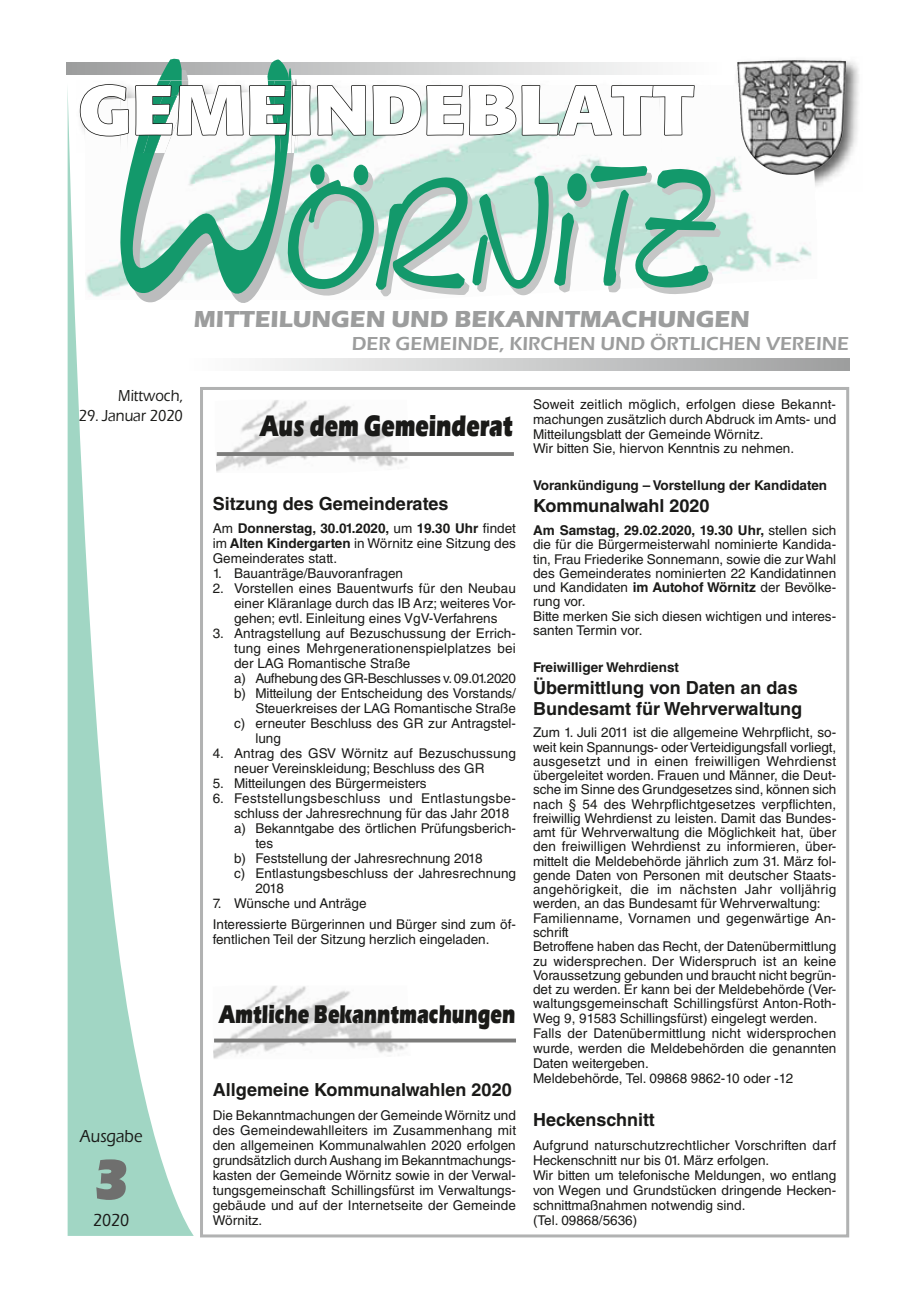
<style>
.page{position:relative;width:915px;height:1297px;background:#fff}
.page>*{position:absolute;margin:0;border:0;box-sizing:border-box;transform-origin:0 0}
.t1{font:italic 409.2px "Comix";color:#13996b;scale:.45 1}
.t2{font:italic 153.9px "Comix";color:#13996b;scale:.71 1}
.t3{font:700 69px "Formata";color:#fff;scale:1.1 1}
.t4{font:900 58.5px "Ennis";color:#6f6f6e;scale:.88 1}
.t5{font:900 30.75px "Ennis";color:#1a1a18;scale:.7 1}
.t6{font:900 26.55px "Ennis";color:#1a1a18;scale:.7 1}
.t7{font:700 24px "Ennis";color:#9c9d9d}
.t8{font:600 19.5px "Ennis";color:#9c9d9d}
.t9{font:700 18px/20.2px "Helvetica LT Std";color:#1a1a18}
.t10{font:500 18px "Ennis";color:#1a1a18;scale:.88 1}
.t11{font:500 16.5px "Ennis";color:#1a1a18;scale:.88 1}
.t12{font:13.5px/14.4px "Helvetica LT Std";color:#1a1a18}
.t13{font:700 13.5px "Helvetica LT Std";color:#1a1a18}
.t14{font:13.5px "Helvetica LT Std";letter-spacing:.025em;color:#1a1a18}
.t15{font:13.5px "Helvetica LT Std";letter-spacing:-.02em;color:#1a1a18}
.s1{font-weight:700}
</style>
<div class="page">
<div style="left:200px;top:387px;width:648px;height:850px;border:3px solid #b1b2b2"></div>
<img style="left:216px;top:400px;width:192px;height:73px">
<hr style="left:217px;top:452px;width:296px;height:4px;background:#7b7b7a">
<img style="left:213px;top:985px;width:197px;height:74px">
<svg style="left:214px;top:1038px;width:302px;height:4px"></svg>
<img style="left:194px;top:153px;width:618px;height:129px">
<svg style="left:68px;top:104px;width:126px;height:1132px"></svg>
<img style="left:737px;top:59px;width:122px;height:127px">
<img style="left:733px;top:85px;width:81px;height:106px">
<img style="left:744px;top:60px;width:51px;height:2px">
<svg style="left:183px;top:358px;width:665px;height:12px"></svg>
<svg style="left:66px;top:63px;width:13px;height:12px"></svg>
<img style="left:297px;top:137px;width:263px;height:16px">
<img style="left:76px;top:104px;width:9px;height:49px">
<img style="left:85px;top:137px;width:35px;height:16px">
<img style="left:120px;top:137px;width:7px;height:16px">
<img style="left:127px;top:137px;width:162px;height:16px">
<svg style="left:79px;top:62px;width:616px;height:75px"></svg>
<h1 class="t1" style="left:122px;top:-98px;width:397px">W</h1>
<h3 class="t3" style="left:78px;top:67px;width:561px">GEMEINDEBLATT</h3>
<h2 class="t2" style="left:285px;top:140px;width:615px">ÖRNITZ</h2>
<h3 class="t7" style="left:194px;top:305px;width:557px">MITTEILUNGEN UND BEKANNTMACHUNGEN</h3>
<h3 class="t8" style="left:351px;top:332px;width:498px">DER GEMEINDE, KIRCHEN UND ÖRTLICHEN VEREINE</h3>
<p class="t11" style="left:118px;top:386px;width:75px">Mittwoch,</p>
<p class="t11" style="left:79px;top:406px;width:120px">29. Januar 2020</p>
<h3 class="t10" style="left:80px;top:1126px;width:73px">Ausgabe</h3>
<h3 class="t4" style="left:93px;top:1146px;width:42px">3</h3>
<h3 class="t10" style="left:93px;top:1210px;width:43px">2020</h3>
<h3 class="t5" style="left:260px;top:408px;width:363px">Aus dem Gemeinderat</h3>
<h3 class="t9" style="left:213px;top:493px;width:237px">Sitzung des Gemeinderates</h3>
<p class="t12" style="left:213px;top:521px;width:304px;line-height:15px;text-align:justify">Am <span class="s1">Donnerstag, 30.01.2020,</span> um <span class="s1">19.30 Uhr</span> findet im <span class="s1">Alten Kindergarten</span> in Wörnitz eine Sitzung des Gemeinderates statt.</p>
<p class="t12" style="left:213px;top:566px;width:192px">1. Bauanträge/Bauvoranfragen</p>
<p class="t12" style="left:234px;top:581px;width:283px;line-height:15px;text-align:justify;text-indent:-21px">2. Vorstellen eines Bauentwurfs für den Neubau einer Kläranlage durch das IB Arz; weiteres Vor&shy;gehen; evtl. Einleitung eines VgV-Verfahrens</p>
<p class="t12" style="left:213px;top:626px;width:304px">3. Antragstellung auf Bezuschussung der Errich-</p>
<p class="t12" style="left:234px;top:641px;width:283px">tung eines Mehrgenerationenspielplatzes bei</p>
<p class="t12" style="left:234px;top:656px;width:178px">der LAG Romantische Straße</p>
<p class="t15" style="left:234px;top:671px;width:283px">a) Aufhebung des GR-Beschlusses v. 09.01.2020</p>
<p class="t12" style="left:234px;top:686px;width:283px">b) Mitteilung der Entscheidung des Vorstands/</p>
<p class="t12" style="left:255px;top:701px;width:262px">Steuerkreises der LAG Romantische Straße</p>
<p class="t12" style="left:234px;top:716px;width:283px">c) erneuter Beschluss des GR zur Antragstel-</p>
<p class="t12" style="left:255px;top:731px;width:27px">lung</p>
<p class="t12" style="left:234px;top:746px;width:283px;line-height:15px;text-indent:-21px">4. Antrag des GSV Wörnitz auf Bezuschussung neuer Vereinskleidung; Beschluss des GR</p>
<p class="t12" style="left:213px;top:776px;width:215px">5. Mitteilungen des Bürgermeisters</p>
<p class="t14" style="left:213px;top:791px;width:304px">6. Feststellungsbeschluss und Entlastungsbe-</p>
<p class="t12" style="left:234px;top:806px;width:276px">schluss der Jahresrechnung für das Jahr 2018</p>
<p class="t12" style="left:234px;top:821px;width:283px">a) Bekanntgabe des örtlichen Prüfungsberich-</p>
<p class="t12" style="left:255px;top:836px;width:19px">tes</p>
<p class="t12" style="left:234px;top:851px;width:250px">b) Feststellung der Jahresrechnung 2018</p>
<p class="t12" style="left:234px;top:866px;width:283px">c) Entlastungsbeschluss der Jahresrechnung</p>
<p class="t12" style="left:255px;top:881px;width:30px">2018</p>
<p class="t12" style="left:213px;top:893px;width:304px;line-height:20.2px">7. Wünsche und Anträge<br>Interessierte Bürgerinnen und Bürger sind zum öf-</p>
<p class="t12" style="left:213px;top:931px;width:278px">fentlichen Teil der Sitzung herzlich eingeladen.</p>
<h3 class="t6" style="left:219px;top:999px;width:424px">Amtliche Bekanntmachungen</h3>
<h3 class="t9" style="left:213px;top:1079px;width:300px">Allgemeine Kommunalwahlen 2020</h3>
<p class="t12" style="left:213px;top:1107px;width:305px;line-height:15px;text-align:justify">Die Bekanntmachungen der Gemeinde Wörnitz und des Gemeindewahlleiters im Zusammenhang mit den allgemeinen Kommunalwahlen 2020 erfolgen grundsätzlich durch Aushang im Bekanntmachungs&shy;kasten der Gemeinde Wörnitz sowie in der Verwal&shy;tungsgemeinschaft Schillingsfürst im Verwaltungs&shy;gebäude und auf der Internetseite der Gemeinde Wörnitz.</p>
<p class="t12" style="left:533px;top:397px;width:304px">Soweit zeitlich möglich, erfolgen diese Bekannt&shy;machungen zusätzlich durch Abdruck im Amts- und Mitteilungsblatt der Gemeinde Wörnitz.<br>Wir bitten Sie, hiervon Kenntnis zu nehmen.</p>
<p class="t13" style="left:533px;top:477px;width:295px">Vorankündigung – Vorstellung der Kandidaten</p>
<h3 class="t9" style="left:533px;top:496px;width:178px">Kommunalwahl 2020</h3>
<p class="t12" style="left:533px;top:523px;width:304px"><span class="s1">Am Samstag, 29.02.2020, 19.30 Uhr,</span> stellen sich die für die Bürgermeisterwahl nominierte Kandida&shy;tin, Frau Friederike Sonnemann, sowie die zur Wahl des Gemeinderates nominierten 22 Kandidatinnen und Kandidaten <span class="s1">im Autohof Wörnitz</span> der Bevölke&shy;rung vor.<br>Bitte merken Sie sich diesen wichtigen und interes&shy;santen Termin vor.</p>
<p class="t13" style="left:533px;top:659px;width:147px">Freiwilliger Wehrdienst</p>
<h3 class="t9" style="left:533px;top:678px;width:270px">Übermittlung von Daten an das<br>Bundesamt für Wehrverwaltung</h3>
<p class="t12" style="left:533px;top:725px;width:305px">Zum 1. Juli 2011 ist die allgemeine Wehrpflicht, so&shy;weit kein Spannungs- oder Verteidigungsfall vorliegt, ausgesetzt und in einen freiwilligen Wehrdienst übergeleitet worden. Frauen und Männer, die Deut&shy;sche im Sinne des Grundgesetzes sind, können sich nach § 54 des Wehrpflichtgesetzes verpflichten, freiwillig Wehrdienst zu leisten. Damit das Bundes&shy;amt für Wehrverwaltung die Möglichkeit hat, über den freiwilligen Wehrdienst zu informieren, über&shy;mittelt die Meldebehörde jährlich zum 31. März fol&shy;gende Daten von Personen mit deutscher Staats&shy;angehörigkeit, die im nächsten Jahr volljährig werden, an das Bundesamt für Wehrverwaltung:<br>Familienname, Vornamen und gegenwärtige An&shy;schrift<br>Betroffene haben das Recht, der Datenübermittlung zu widersprechen. Der Widerspruch ist an keine Voraussetzung gebunden und braucht nicht begrün&shy;det zu werden. Er kann bei der Meldebehörde (Ver&shy;waltungsgemeinschaft Schillingsfürst Anton-Roth-Weg 9, 91583 Schillingsfürst) eingelegt werden.<br>Falls der Datenübermittlung nicht widersprochen wurde, werden die Meldebehörden die genannten Daten weitergeben.<br>Meldebehörde, Tel. 09868 9862-10 oder -12</p>
<h3 class="t9" style="left:533px;top:1109px;width:123px">Heckenschnitt</h3>
<p class="t12" style="left:533px;top:1137px;width:304px;line-height:15px">Aufgrund naturschutzrechtlicher Vorschriften darf Heckenschnitt nur bis 01. März erfolgen.<br>Wir bitten um telefonische Meldungen, wo entlang von Wegen und Grundstücken dringende Hecken&shy;schnittmaßnahmen notwendig sind.<br>(Tel. 09868/5636)</p>
</div>
